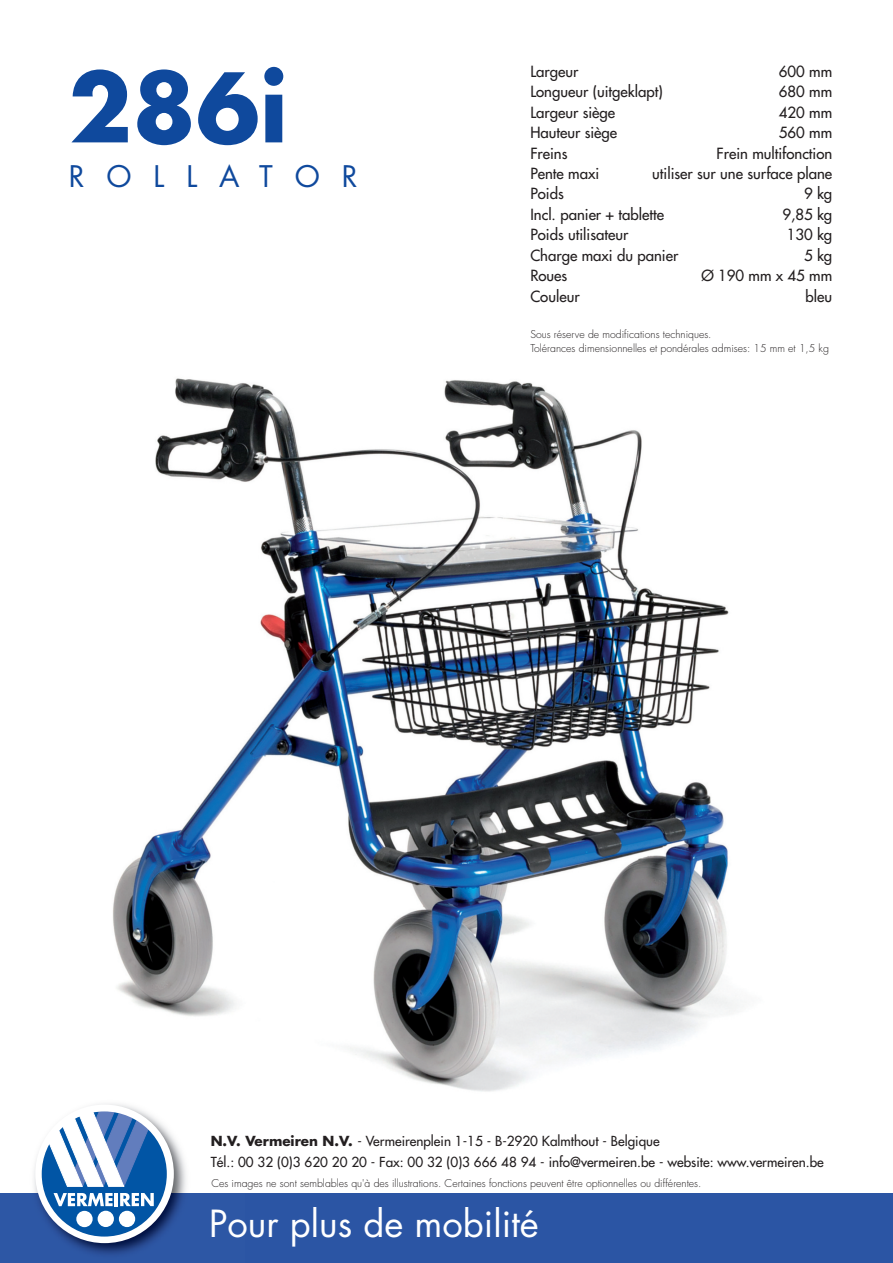
<style>
.page{position:relative;width:893px;height:1263px;background:#fff}
.page>*{position:absolute;margin:0;border:0;box-sizing:border-box;transform-origin:0 0}
.t1{font:700 93px "Futura";color:#0f499d}
.t2{font:36.3px "Futura";color:#fff}
.t3{font:28.95px "Futura";letter-spacing:.75em;color:#0f499d}
.t4{font:15px "Futura";color:#231f20}
.t5{font:13.5px/21px "Futura";color:#231f20}
.t6{font:300 10.5px/13.8px "Futura";color:#231f20}
.s1{font-weight:700}
</style>
<div class="page">
<img style="left:113px;top:378px;width:628px;height:714px">
<div style="left:0;top:1193px;width:893px;height:70px;background:#2b55a4"></div>
<img style="left:34px;top:1056px;width:210px;height:199px">
<svg style="left:35px;top:1104px;width:139px;height:139px"></svg>
<h1 class="t1" style="left:68px;top:65px;width:221px">286i</h1>
<p class="t4" style="left:530px;top:64px;width:49px">Largeur</p>
<p class="t4" style="left:779px;top:64px;width:55px">600 mm</p>
<p class="t4" style="left:530px;top:84px;width:134px">Longueur (uitgeklapt)</p>
<p class="t4" style="left:779px;top:84px;width:55px">680 mm</p>
<p class="t4" style="left:530px;top:105px;width:86px">Largeur siège</p>
<p class="t4" style="left:779px;top:105px;width:55px">420 mm</p>
<p class="t4" style="left:530px;top:125px;width:88px">Hauteur siège</p>
<p class="t4" style="left:779px;top:125px;width:55px">560 mm</p>
<p class="t4" style="left:530px;top:145px;width:39px">Freins</p>
<p class="t4" style="left:717px;top:145px;width:117px">Frein multifonction</p>
<p class="t4" style="left:530px;top:166px;width:70px">Pente maxi</p>
<p class="t4" style="left:652px;top:166px;width:182px">utiliser sur une surface plane</p>
<p class="t4" style="left:530px;top:186px;width:35px">Poids</p>
<p class="t4" style="left:804px;top:186px;width:30px">9 kg</p>
<p class="t4" style="left:530px;top:207px;width:135px">Incl. panier + tablette</p>
<p class="t4" style="left:782px;top:207px;width:51px">9,85 kg</p>
<p class="t4" style="left:530px;top:227px;width:99px">Poids utilisateur</p>
<p class="t4" style="left:787px;top:227px;width:47px">130 kg</p>
<p class="t4" style="left:530px;top:248px;width:149px">Charge maxi du panier</p>
<p class="t4" style="left:804px;top:248px;width:30px">5 kg</p>
<p class="t4" style="left:530px;top:268px;width:39px">Roues</p>
<p class="t4" style="left:701px;top:268px;width:132px">Ø 190 mm x 45 mm</p>
<p class="t4" style="left:530px;top:288px;width:51px">Couleur</p>
<p class="t4" style="left:806px;top:288px;width:28px">bleu</p>
<p class="t6" style="left:530px;top:328px;width:300px">Sous réserve de modifications techniques.<br>Tolérances dimensionnelles et pondérales admises: 15 mm et 1,5 kg</p>
<h3 class="t3" style="left:69px;top:163px;width:290px">ROLLATOR</h3>
<p class="t5" style="left:211px;top:1131px;width:615px"><span class="s1">N.V. Vermeiren N.V.</span> - Vermeirenplein 1-15 - B-2920 Kalmthout - Belgique<br>Tél.: 00 32 (0)3 620 20 20 - Fax: 00 32 (0)3 666 48 94 - info@vermeiren.be - website: www.vermeiren.be</p>
<p class="t6" style="left:211px;top:1177px;width:492px">Ces images ne sont semblables qu'à des illustrations. Certaines fonctions peuvent être optionnelles ou différentes.</p>
<h2 class="t2" style="left:209px;top:1207px;width:331px">Pour plus de mobilité</h2>
</div>
